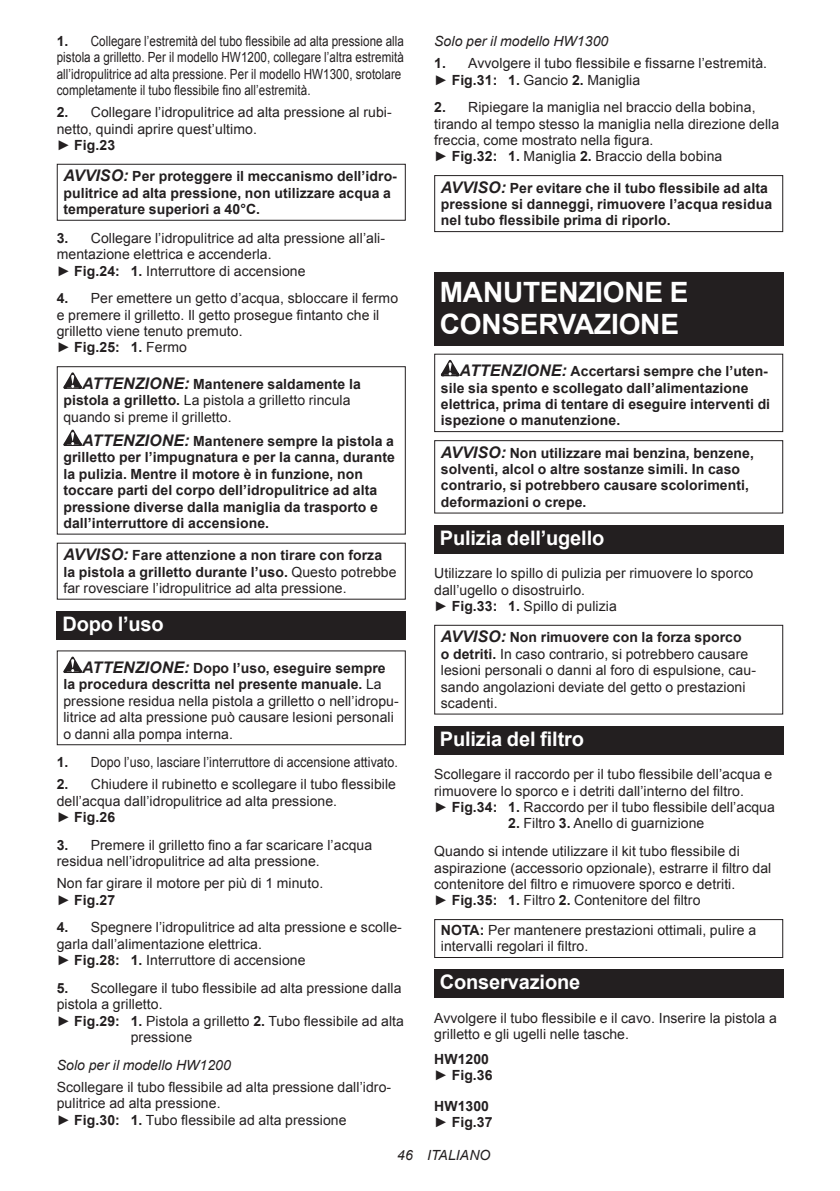
<style>
.page{position:relative;width:840px;height:1191px;background:#fff}
.page>*{position:absolute;margin:0;border:0;box-sizing:border-box;transform-origin:0 0}
.t1{font:700 28px/32.8px "Arial";letter-spacing:-.01em;color:#fff}
.t2{font:700 20px "Arial";letter-spacing:-.01em;color:#fff}
.t3{font:14px/16.4px "Arial";letter-spacing:.005em;color:#231f20}
.t4{font:700 14px/16.4px "Arial";letter-spacing:.005em;color:#231f20}
.t5{font:14px/16.4px "Arial";letter-spacing:.005em;color:#231f20;scale:.83 1}
.t6{font:14px "Arial";letter-spacing:.005em;color:#231f20;scale:.89 1}
.t7{font:italic 14px "Arial";letter-spacing:.005em;color:#231f20}
.s1{font-weight:700}
.s2{font-style:italic;font-size:16px}
.s3{font-weight:700;font-style:italic;font-size:16px}
.s4{font-weight:400}
</style>
<div class="page">
<div style="left:57px;top:164px;width:348px;height:57px;border:1px solid #231f20"></div>
<svg style="left:63px;top:372px;width:19px;height:17px"></svg>
<svg style="left:63px;top:429px;width:19px;height:17px"></svg>
<div style="left:57px;top:366px;width:348px;height:168px;border:1px solid #231f20"></div>
<div style="left:57px;top:611px;width:348px;height:28px;background:#231f20"></div>
<svg style="left:63px;top:656px;width:19px;height:17px"></svg>
<div style="left:57px;top:650px;width:348px;height:95px;border:1px solid #231f20"></div>
<div style="left:434px;top:175px;width:348px;height:57px;border:1px solid #231f20"></div>
<div style="left:434px;top:272px;width:348px;height:73px;background:#231f20"></div>
<svg style="left:440px;top:360px;width:19px;height:16px"></svg>
<div style="left:434px;top:354px;width:348px;height:78px;border:1px solid #231f20"></div>
<div style="left:434px;top:440px;width:348px;height:73px;border:1px solid #231f20"></div>
<div style="left:434px;top:525px;width:348px;height:28px;background:#231f20"></div>
<div style="left:434px;top:625px;width:348px;height:89px;border:1px solid #231f20"></div>
<div style="left:434px;top:726px;width:348px;height:28px;background:#231f20"></div>
<div style="left:434px;top:919px;width:348px;height:39px;border:1px solid #231f20"></div>
<div style="left:434px;top:969px;width:348px;height:28px;background:#231f20"></div>
<p class="t5" style="left:57px;top:33px;width:419px"><span class="s1">1.</span> Collegare l’estremità del tubo flessibile ad alta pressione alla pistola a grilletto. Per il modello HW1200, collegare l’altra estremità all’idropulitrice ad alta pressione. Per il modello HW1300, srotolare completamente il tubo flessibile fino all’estremità.</p>
<p class="t3" style="left:57px;top:104px;width:336px"><span class="s1">2.</span> Collegare l’idropulitrice ad alta pressione al rubi&shy;netto, quindi aprire quest’ultimo.<br>► <span class="s1">Fig.23</span></p>
<p class="t4" style="left:63px;top:169px;width:335px"><span class="s2">AVVISO:</span> Per proteggere il meccanismo dell’idro&shy;pulitrice ad alta pressione, non utilizzare acqua a temperature superiori a 40°C.</p>
<p class="t3" style="left:57px;top:230px;width:330px"><span class="s1">3.</span> Collegare l’idropulitrice ad alta pressione all’ali&shy;mentazione elettrica e accenderla.<br>► <span class="s1">Fig.24: 1.</span> Interruttore di accensione</p>
<p class="t3" style="left:57px;top:290px;width:343px"><span class="s1">4.</span> Per emettere un getto d’acqua, sbloccare il fermo e premere il grilletto. Il getto prosegue fintanto che il grilletto viene tenuto premuto.<br>► <span class="s1">Fig.25: 1.</span> Fermo</p>
<p class="t3" style="left:63px;top:376px;width:299px;text-indent:19px"><span class="s3">ATTENZIONE:</span> <span class="s1">Mantenere saldamente la pistola a grilletto.</span> La pistola a grilletto rincula quando si preme il grilletto.</p>
<p class="t4" style="left:63px;top:433px;width:333px;text-indent:19px"><span class="s2">ATTENZIONE:</span> Mantenere sempre la pistola a grilletto per l’impugnatura e per la canna, durante la pulizia. Mentre il motore è in funzione, non toccare parti del corpo dell’idropulitrice ad alta pressione diverse dalla maniglia da trasporto e dall’interruttore di accensione.</p>
<p class="t4" style="left:63px;top:547px;width:334px"><span class="s2">AVVISO:</span> Fare attenzione a non tirare con forza la pistola a grilletto durante l’uso. <span class="s4">Questo potrebbe far rovesciare l’idropulitrice ad alta pressione.</span></p>
<h2 class="t2" style="left:62px;top:610px;width:103px">Dopo l’uso</h2>
<p class="t3" style="left:63px;top:660px;width:337px;text-indent:19px"><span class="s3">ATTENZIONE:</span> <span class="s1">Dopo l’uso, eseguire sempre la procedura descritta nel presente manuale.</span> La pressione residua nella pistola a grilletto o nell’idropu&shy;litrice ad alta pressione può causare lesioni personali o danni alla pompa interna.</p>
<p class="t6" style="left:57px;top:753px;width:384px"><span class="s1">1.</span> Dopo l’uso, lasciare l’interruttore di accensione attivato.</p>
<p class="t3" style="left:57px;top:776px;width:340px"><span class="s1">2.</span> Chiudere il rubinetto e scollegare il tubo flessibile dell’acqua dall’idropulitrice ad alta pressione.<br>► <span class="s1">Fig.26</span></p>
<p class="t3" style="left:57px;top:837px;width:317px"><span class="s1">3.</span> Premere il grilletto fino a far scaricare l’acqua residua nell’idropulitrice ad alta pressione.</p>
<p class="t3" style="left:57px;top:875px;width:268px">Non far girare il motore per più di 1 minuto. ► <span class="s1">Fig.27</span></p>
<p class="t3" style="left:57px;top:919px;width:346px"><span class="s1">4.</span> Spegnere l’idropulitrice ad alta pressione e scolle&shy;garla dall’alimentazione elettrica.<br>► <span class="s1">Fig.28: 1.</span> Interruttore di accensione</p>
<p class="t3" style="left:57px;top:980px;width:346px"><span class="s1">5.</span> Scollegare il tubo flessibile ad alta pressione dalla</p>
<p class="t3" style="left:57px;top:996px;width:107px">pistola a grilletto.</p>
<p class="t3" style="left:57px;top:1012px;width:348px">► <span class="s1">Fig.29: 1.</span> Pistola a grilletto <span class="s1">2.</span> Tubo flessibile ad alta</p>
<p class="t3" style="left:131px;top:1029px;width:63px">pressione</p>
<p class="t7" style="left:57px;top:1055px;width:176px">Solo per il modello HW1200</p>
<p class="t3" style="left:57px;top:1078px;width:336px">Scollegare il tubo flessibile ad alta pressione dall’idro&shy;pulitrice ad alta pressione.<br>► <span class="s1">Fig.30: 1.</span> Tubo flessibile ad alta pressione</p>
<p class="t7" style="left:434px;top:32px;width:176px">Solo per il modello HW1300</p>
<p class="t3" style="left:434px;top:55px;width:334px"><span class="s1">1.</span> Avvolgere il tubo flessibile e fissarne l’estremità. ► <span class="s1">Fig.31: 1.</span> Gancio <span class="s1">2.</span> Maniglia</p>
<p class="t3" style="left:434px;top:99px;width:346px"><span class="s1">2.</span> Ripiegare la maniglia nel braccio della bobina, tirando al tempo stesso la maniglia nella direzione della freccia, come mostrato nella figura.<br>► <span class="s1">Fig.32: 1.</span> Maniglia <span class="s1">2.</span> Braccio della bobina</p>
<p class="t4" style="left:440px;top:180px;width:332px"><span class="s2">AVVISO:</span> Per evitare che il tubo flessibile ad alta pressione si danneggi, rimuovere l’acqua residua nel tubo flessibile prima di riporlo.</p>
<h1 class="t1" style="left:439px;top:276px;width:250px">MANUTENZIONE E<br>CONSERVAZIONE</h1>
<p class="t4" style="left:440px;top:363px;width:330px;text-indent:19px"><span class="s2">ATTENZIONE:</span> Accertarsi sempre che l’uten&shy;sile sia spento e scollegato dall’alimentazione elettrica, prima di tentare di eseguire interventi di ispezione o manutenzione.</p>
<p class="t4" style="left:440px;top:445px;width:314px"><span class="s2">AVVISO:</span> Non utilizzare mai benzina, benzene, solventi, alcol o altre sostanze simili. In caso contrario, si potrebbero causare scolorimenti, deformazioni o crepe.</p>
<h2 class="t2" style="left:439px;top:524px;width:166px">Pulizia dell’ugello</h2>
<p class="t3" style="left:434px;top:565px;width:320px">Utilizzare lo spillo di pulizia per rimuovere lo sporco dall’ugello o disostruirlo.<br>► <span class="s1">Fig.33: 1.</span> Spillo di pulizia</p>
<p class="t3" style="left:440px;top:629px;width:316px"><span class="s3">AVVISO:</span> <span class="s1">Non rimuovere con la forza sporco<br>o detriti.</span> In caso contrario, si potrebbero causare lesioni personali o danni al foro di espulsione, cau&shy;sando angolazioni deviate del getto o prestazioni scadenti.</p>
<h2 class="t2" style="left:439px;top:725px;width:146px">Pulizia del filtro</h2>
<p class="t3" style="left:434px;top:766px;width:342px">Scollegare il raccordo per il tubo flessibile dell’acqua e rimuovere lo sporco e i detriti dall’interno del filtro.<br>► <span class="s1">Fig.34: 1.</span> Raccordo per il tubo flessibile dell’acqua</p>
<p class="t3" style="left:434px;top:810px;width:307px;line-height:27.8px;text-indent:74px"><span class="s1">2.</span> Filtro <span class="s1">3.</span> Anello di guarnizione<br>Quando si intende utilizzare il kit tubo flessibile di</p>
<p class="t3" style="left:434px;top:859px;width:338px">aspirazione (accessorio opzionale), estrarre il filtro dal contenitore del filtro e rimuovere sporco e detriti.<br>► <span class="s1">Fig.35: 1.</span> Filtro <span class="s1">2.</span> Contenitore del filtro</p>
<p class="t3" style="left:440px;top:922px;width:316px"><span class="s1">NOTA:</span> Per mantenere prestazioni ottimali, pulire a intervalli regolari il filtro.</p>
<h2 class="t2" style="left:439px;top:969px;width:142px">Conservazione</h2>
<p class="t3" style="left:434px;top:1009px;width:344px">Avvolgere il tubo flessibile e il cavo. Inserire la pistola a grilletto e gli ugelli nelle tasche.</p>
<p class="t4" style="left:434px;top:1051px;width:60px">HW1200 <span class="s4">►</span> Fig.36</p>
<p class="t4" style="left:434px;top:1098px;width:60px">HW1300 <span class="s4">►</span> Fig.37</p>
<p class="t7" style="left:397px;top:1146px;width:95px">46 ITALIANO</p>
</div>
